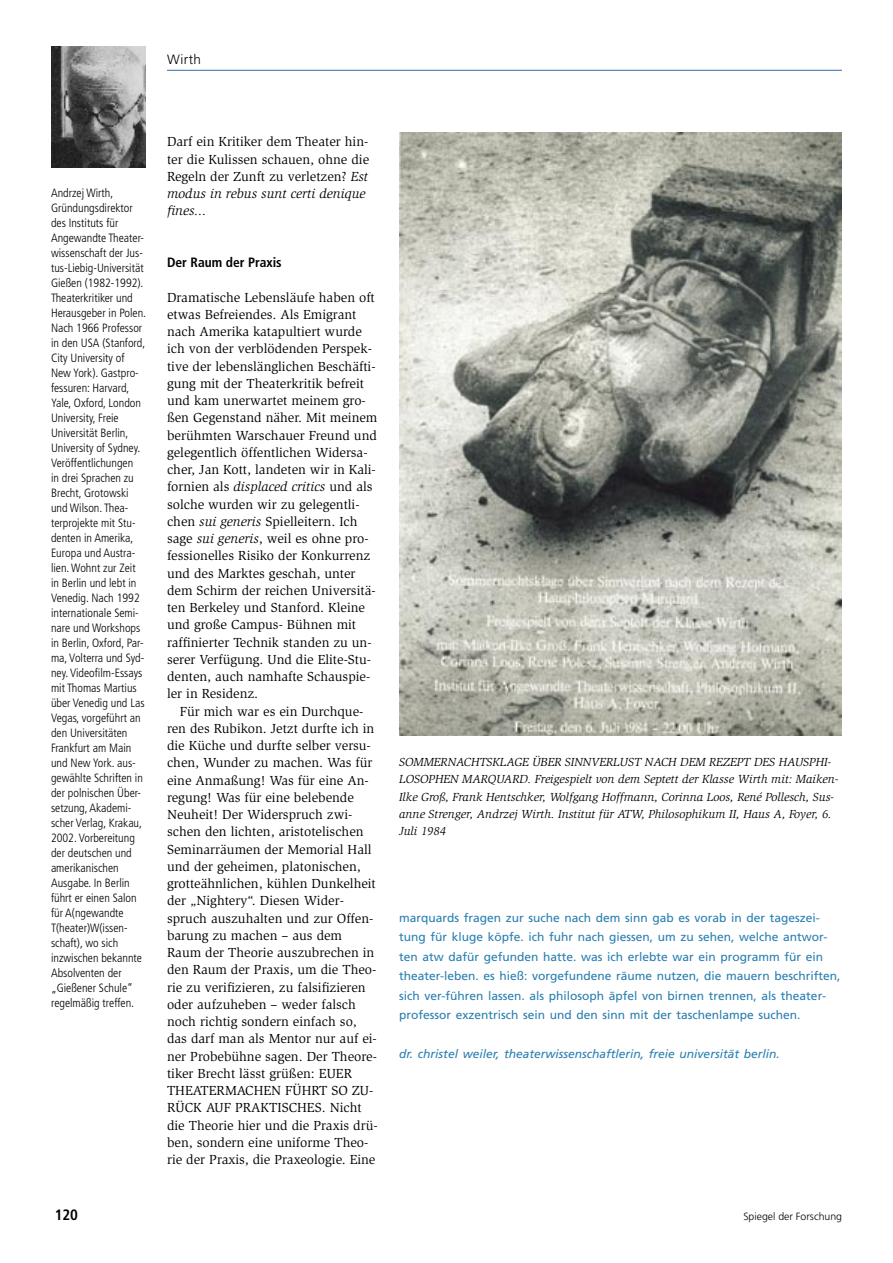
<style>
.page{position:relative;width:893px;height:1263px;background:#fff}
.page>*{position:absolute;margin:0;border:0;box-sizing:border-box;transform-origin:0 0}
.t1{font:700 condensed 15px "Frutiger";color:#000}
.t2{font:13.5px/17.2px "Slimbach";color:#000}
.t3{font:700 condensed 13.5px "Frutiger";color:#000}
.t4{font:300 13.5px "Frutiger";letter-spacing:.03em;color:#000}
.t5{font:300 condensed 12px/15px "Frutiger";color:#000}
.t6{font:12px/19.5px "Frutiger";color:#287eb0}
.t7{font:italic 12px/17.2px "Slimbach";color:#000}
.t8{font:italic 12px "Frutiger";color:#287eb0}
.t9{font:300 10.5px "Frutiger";color:#000}
.s1{font-style:italic}
</style>
<div class="page">
<hr style="left:167px;top:70px;width:675px;height:1px;background:#3c68ae">
<img style="left:51px;top:46px;width:95px;height:121px">
<img style="left:399px;top:133px;width:443px;height:602px">
<p class="t4" style="left:167px;top:51px;width:36px">Wirth</p>
<p class="t5" style="left:51px;top:185px;width:97px">Andrzej Wirth,<br>Gründungsdirektor des Instituts für<br>Angewandte Theater&shy;wissenschaft der Jus&shy;tus-Liebig-Universität<br>Gießen (1982-1992).<br>Theaterkritiker und<br>Herausgeber in Polen.<br>Nach 1966 Professor in den USA (Stanford,<br>City University of<br>New York). Gastpro&shy;fessuren: Harvard,<br>Yale, Oxford, London<br>University, Freie<br>Universität Berlin,<br>University of Sydney.<br>Veröffentlichungen<br>in drei Sprachen zu<br>Brecht, Grotowski und Wilson. Thea&shy;terprojekte mit Stu&shy;denten in Amerika,<br>Europa und Austra&shy;lien. Wohnt zur Zeit in Berlin und lebt in<br>Venedig. Nach 1992 internationale Semi&shy;nare und Workshops in Berlin, Oxford, Par&shy;ma, Volterra und Syd&shy;ney. Videofilm-Essays mit Thomas Martius über Venedig und Las<br>Vegas, vorgeführt an den Universitäten<br>Frankfurt am Main und New York. aus&shy;gewählte Schriften in der polnischen Über&shy;setzung, Akademi&shy;scher Verlag, Krakau,<br>2002. Vorbereitung der deutschen und amerikanischen<br>Ausgabe. In Berlin führt er einen Salon für A(ngewandte<br>T(heater)W(issen&shy;schaft), wo sich inzwischen bekannte<br>Absolventen der „Gießener Schule“ regelmäßig treffen.</p>
<p class="t2" style="left:167px;top:133px;width:204px">Darf ein Kritiker dem Theater hin&shy;ter die Kulissen schauen, ohne die<br>Regeln der Zunft zu verletzen? <span class="s1">Est modus in rebus sunt certi denique fines...</span></p>
<p class="t3" style="left:167px;top:254px;width:116px">Der Raum der Praxis</p>
<p class="t2" style="left:167px;top:288px;width:212px">Dramatische Lebensläufe haben oft etwas Befreiendes. Als Emigrant nach Amerika katapultiert wurde ich von der verblödenden Perspek&shy;tive der lebenslänglichen Beschäfti&shy;gung mit der Theaterkritik befreit und kam unerwartet meinem gro&shy;ßen Gegenstand näher. Mit meinem berühmten Warschauer Freund und gelegentlich öffentlichen Widersa&shy;cher, Jan Kott, landeten wir in Kali&shy;fornien als <span class="s1">displaced critics</span> und als solche wurden wir zu gelegentli&shy;chen <span class="s1">sui generis</span> Spielleitern. Ich sage <span class="s1">sui generis</span>, weil es ohne pro&shy;fessionelles Risiko der Konkurrenz und des Marktes geschah, unter dem Schirm der reichen Universitä&shy;ten Berkeley und Stanford. Kleine und große Campus- Bühnen mit raffinierter Technik standen zu un&shy;serer Verfügung. Und die Elite-Stu&shy;denten, auch namhafte Schauspie&shy;ler in Residenz.</p>
<p class="t2" style="left:167px;top:702px;width:212px;text-indent:13px">Für mich war es ein Durchque&shy;ren des Rubikon. Jetzt durfte ich in die Küche und durfte selber versu&shy;chen, Wunder zu machen. Was für eine Anmaßung! Was für eine An&shy;regung! Was für eine belebende<br>Neuheit! Der Widerspruch zwi&shy;schen den lichten, aristotelischen<br>Seminarräumen der Memorial Hall und der geheimen, platonischen, grotteähnlichen, kühlen Dunkelheit der „Nightery“. Diesen Wider&shy;spruch auszuhalten und zur Offen&shy;barung zu machen – aus dem<br>Raum der Theorie auszubrechen in den Raum der Praxis, um die Theo&shy;rie zu verifizieren, zu falsifizieren oder aufzuheben – weder falsch noch richtig sondern einfach so, das darf man als Mentor nur auf ei&shy;ner Probebühne sagen. Der Theore&shy;tiker Brecht lässt grüßen: EUER<br>THEATERMACHEN FÜHRT SO ZU-<br>RÜCK AUF PRAKTISCHES. Nicht die Theorie hier und die Praxis drü&shy;ben, sondern eine uniforme Theo&shy;rie der Praxis, die Praxeologie. Eine</p>
<p class="t7" style="left:399px;top:754px;width:441px">SOMMERNACHTSKLAGE ÜBER SINNVERLUST NACH DEM REZEPT DES HAUSPHI-LOSOPHEN MARQUARD. Freigespielt von dem Septett der Klasse Wirth mit: Maiken-Ilke Groß, Frank Hentschker, Wolfgang Hoffmann, Corinna Loos, René Pollesch, Sus&shy;anne Strenger, Andrzej Wirth. Institut für ATW, Philosophikum II, Haus A, Foyer, 6.<br>Juli 1984</p>
<p class="t6" style="left:399px;top:908px;width:443px">marquards fragen zur suche nach dem sinn gab es vorab in der tageszei&shy;tung für kluge köpfe. ich fuhr nach giessen, um zu sehen, welche antwor&shy;ten atw dafür gefunden hatte. was ich erlebte war ein programm für ein theater-leben. es hieß: vorgefundene räume nutzen, die mauern beschriften, sich ver-führen lassen. als philosoph äpfel von birnen trennen, als theater&shy;professor exzentrisch sein und den sinn mit der taschenlampe suchen.</p>
<p class="t8" style="left:399px;top:1047px;width:382px">dr. christel weiler, theaterwissenschaftlerin, freie universität berlin.</p>
<p class="t1" style="left:55px;top:1205px;width:25px">120</p>
<p class="t9" style="left:743px;top:1210px;width:100px">Spiegel der Forschung</p>
</div>
